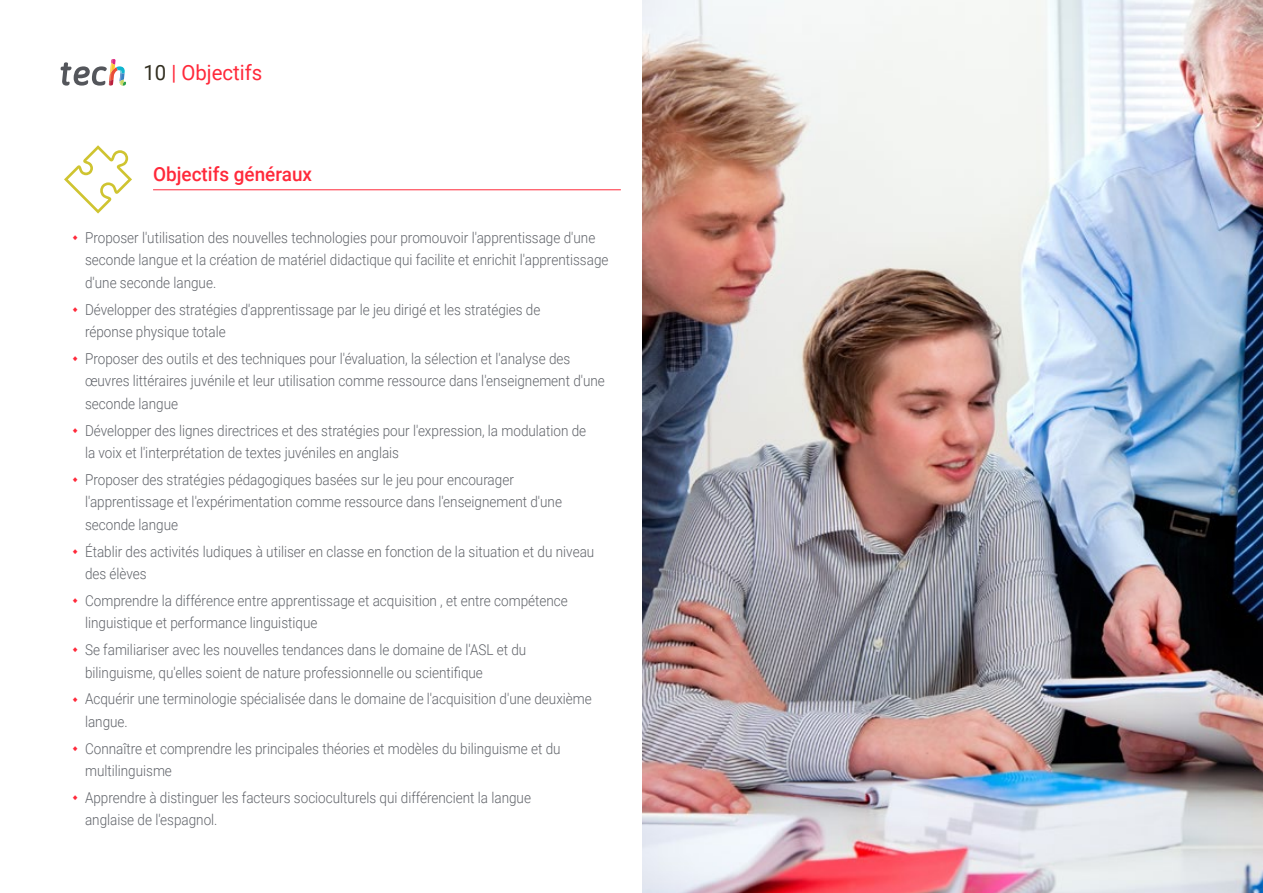
<style>
.page{position:relative;width:1263px;height:893px;background:#fff}
.page>*{position:absolute;margin:0;border:0;box-sizing:border-box;transform-origin:0 0}
.t1{font:21px "Roboto";color:#ff293a}
.t2{font:500 19.5px "Roboto";color:#ff293a}
.t3{font:300 15px/22.5px "Roboto";color:#61646a;scale:.9 1}
.s1{color:#312e20}
</style>
<div class="page">
<hr style="left:153px;top:189px;width:468px;height:1px;background:#ff293a">
<svg style="left:64px;top:145px;width:68px;height:69px"></svg>
<img style="left:642px;top:0;width:621px;height:893px">
<svg style="left:61px;top:59px;width:65px;height:27px"></svg>
<h1 class="t1" style="left:144px;top:57px;width:120px"><span class="s1">10</span> | Objectifs</h1>
<h2 class="t2" style="left:153px;top:161px;width:160px">Objectifs généraux</h2>
<p class="t3" style="left:85px;top:226px;width:583px">Proposer l'utilisation des nouvelles technologies pour promouvoir l'apprentissage d'une seconde langue et la création de matériel didactique qui facilite et enrichit l'apprentissage d'une seconde langue.</p>
<p class="t3" style="left:85px;top:297px;width:507px">Développer des stratégies d'apprentissage par le jeu dirigé et les stratégies de réponse physique totale</p>
<p class="t3" style="left:85px;top:347px;width:579px">Proposer des outils et des techniques pour l'évaluation, la sélection et l'analyse des œuvres littéraires juvénile et leur utilisation comme ressource dans l'enseignement d'une seconde langue</p>
<p class="t3" style="left:85px;top:418px;width:558px">Développer des lignes directrices et des stratégies pour l'expression, la modulation de la voix et l'interprétation de textes juvéniles en anglais</p>
<p class="t3" style="left:85px;top:468px;width:531px">Proposer des stratégies pédagogiques basées sur le jeu pour encourager l'apprentissage et l'expérimentation comme ressource dans l'enseignement d'une seconde langue</p>
<p class="t3" style="left:85px;top:539px;width:567px">Établir des activités ludiques à utiliser en classe en fonction de la situation et du niveau des élèves</p>
<p class="t3" style="left:85px;top:589px;width:538px">Comprendre la différence entre apprentissage et acquisition , et entre compétence linguistique et performance linguistique</p>
<p class="t3" style="left:85px;top:638px;width:492px">Se familiariser avec les nouvelles tendances dans le domaine de l'ASL et du bilinguisme, qu'elles soient de nature professionnelle ou scientifique</p>
<p class="t3" style="left:85px;top:687px;width:565px">Acquérir une terminologie spécialisée dans le domaine de l'acquisition d'une deuxième langue.</p>
<p class="t3" style="left:85px;top:736px;width:530px">Connaître et comprendre les principales théories et modèles du bilinguisme et du multilinguisme</p>
<p class="t3" style="left:85px;top:786px;width:497px">Apprendre à distinguer les facteurs socioculturels qui différencient la langue anglaise de l'espagnol.</p>
</div>
